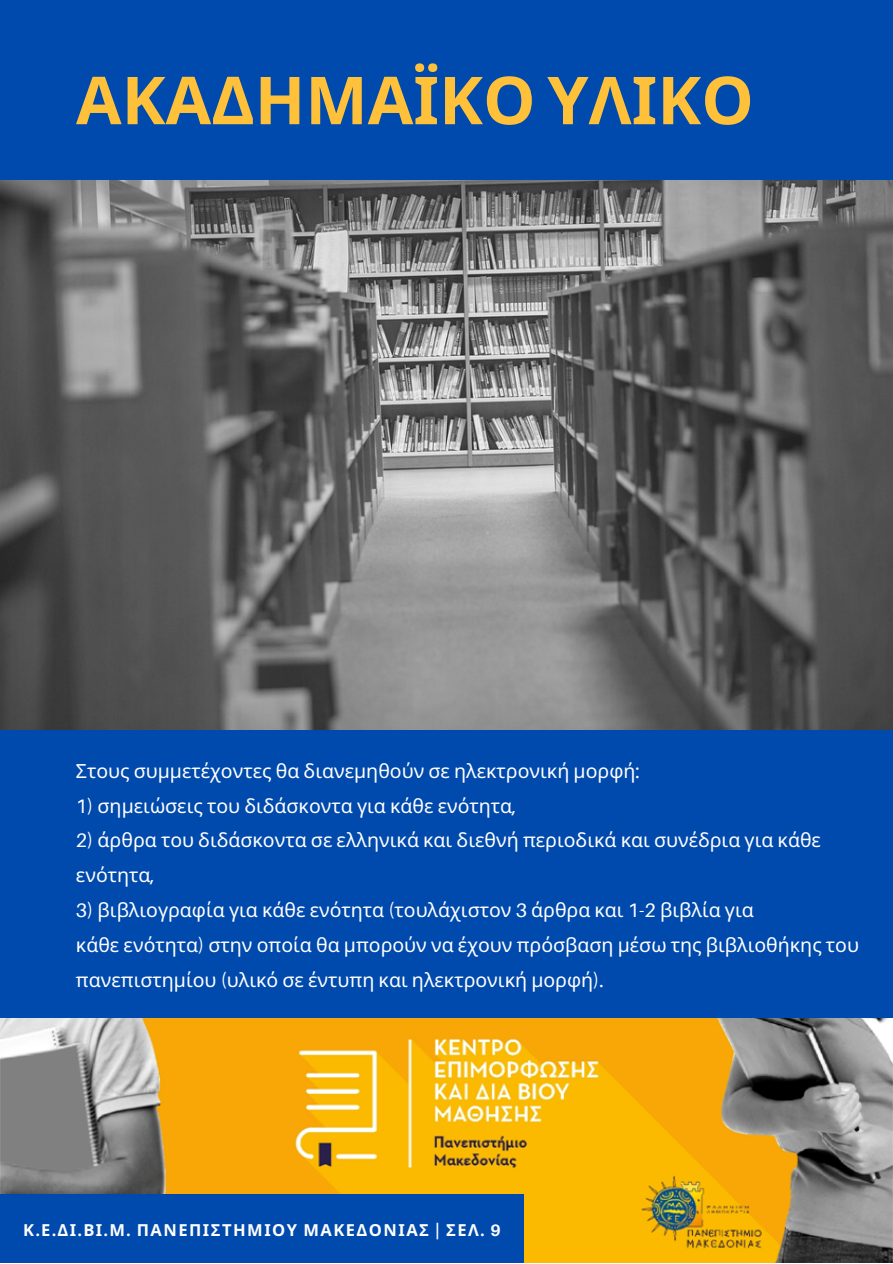
<style>
.page{position:relative;width:893px;height:1264px;background:#fff}
.page>*{position:absolute;margin:0;border:0;box-sizing:border-box;transform-origin:0 0}
.t1{font:700 66.15px "Noto Sans";color:#ffc13a}
.t2{font:19.5px/34.8px "Noto Sans";color:#fff}
.t3{font:700 16.5px "Noto Sans";letter-spacing:.09em;color:#fff}
.s1{font-family:"Aileron"}
</style>
<div class="page">
<div style="left:0;top:0;width:892px;height:1262px;background:#004aad"></div>
<img style="left:0;top:1018px;width:892px;height:244px">
<div style="left:0;top:1194px;width:524px;height:68px;background:#004aad"></div>
<img style="left:0;top:180px;width:892px;height:549px">
<h1 class="t1" style="left:76px;top:53px;width:679px">ΑΚΑΔΗΜΑΪΚΟ ΥΛΙΚΟ</h1>
<p class="t2" style="left:76px;top:752px;width:565px">Στους συμμετέχοντες θα διανεμηθούν σε ηλεκτρονική μορφή<span class="s1">:</span></p>
<p class="t2" style="left:76px;top:787px;width:442px"><span class="s1">1)</span> σημειώσεις του διδάσκοντα για κάθε ενότητα<span class="s1">,</span></p>
<p class="t2" style="left:76px;top:822px;width:746px"><span class="s1">2)</span> άρθρα του διδάσκοντα σε ελληνικά και διεθνή περιοδικά και συνέδρια για κάθε ενότητα<span class="s1">,</span></p>
<p class="t2" style="left:76px;top:892px;width:784px"><span class="s1">3)</span> βιβλιογραφία για κάθε ενότητα <span class="s1">(</span>τουλάχιστον <span class="s1">3</span> άρθρα και <span class="s1">1-2</span> βιβλία για<br>κάθε ενότητα<span class="s1">)</span> στην οποία θα μπορούν να έχουν πρόσβαση μέσω της βιβλιοθήκης του πανεπιστημίου <span class="s1">(</span>υλικό σε έντυπη και ηλεκτρονική μορφή<span class="s1">).</span></p>
<p class="t3" style="left:23px;top:1218px;width:479px">Κ<span class="s1">.</span>Ε<span class="s1">.</span>ΔΙ<span class="s1">.</span>ΒΙ<span class="s1">.</span>Μ<span class="s1">.</span> ΠΑΝΕΠΙΣΤΗΜΙΟΥ ΜΑΚΕΔΟΝΙΑΣ <span class="s1">|</span> ΣΕΛ<span class="s1">. 9</span></p>
</div>
